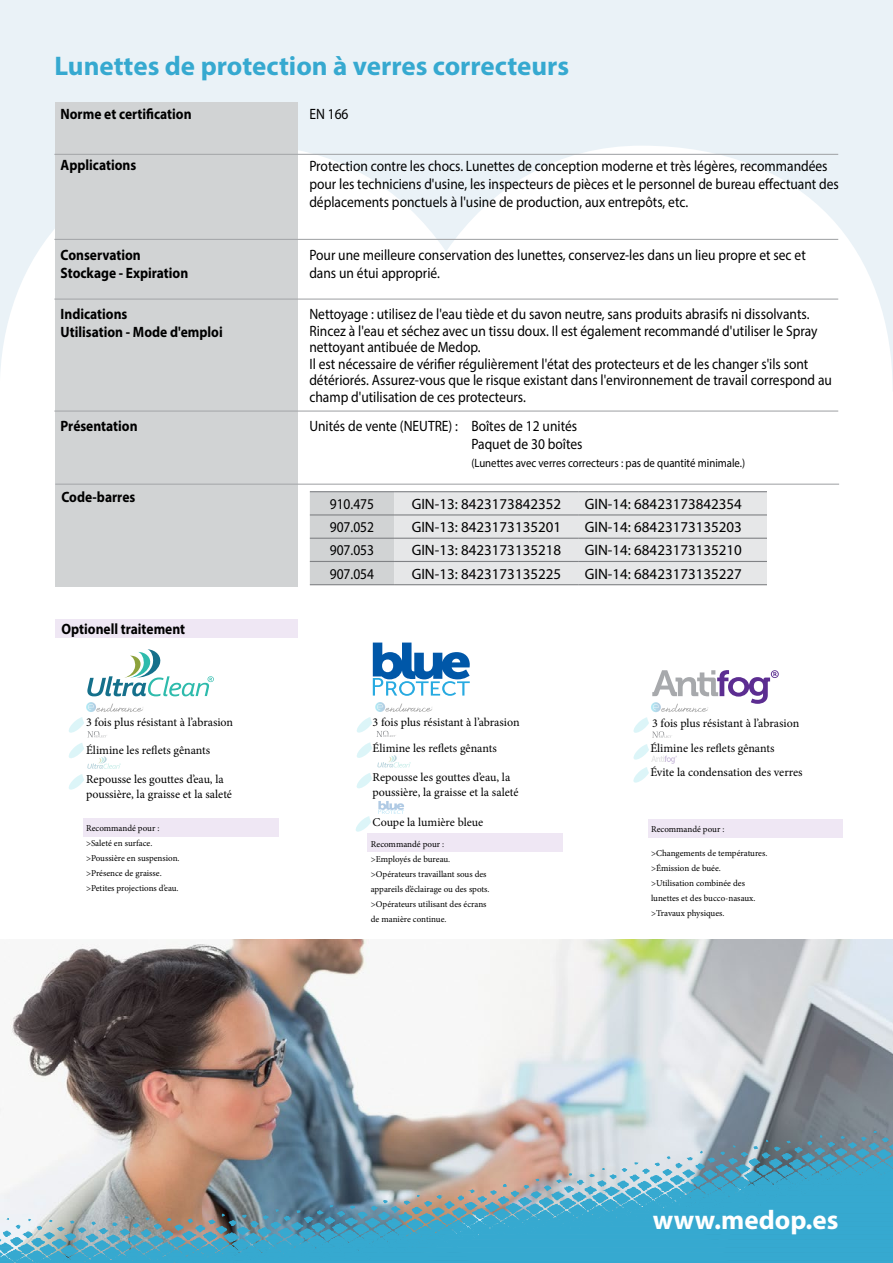
<style>
.page{position:relative;width:893px;height:1263px;background:#fff}
.page>*{position:absolute;margin:0;border:0;box-sizing:border-box;transform-origin:0 0}
.t1{font:700 27px "Myriad Pro";color:#36a9d0}
.t2{font:700 27px "Myriad Pro";color:#fff}
.t3{font:15px/16.5px "Myriad Pro";color:#000;scale:.9 1}
.t4{font:15px "Myriad Pro";color:#000}
.t5{font:700 15px/18px "Myriad Pro";color:#000;scale:.9 1}
.t6{font:12px/15px "Minion Pro";color:#000}
.t7{font:12px "Myriad Pro";color:#000;scale:.9 1}
.t8{font:9px/15px "Minion Pro";color:#000}
</style>
<div class="page">
<img style="left:0;top:940px;width:893px;height:191px">
<img style="left:0;top:1131px;width:893px;height:132px">
<svg style="left:0;top:0;width:893px;height:383px;fill:#eaf2f7"></svg>
<div style="left:55px;top:102px;width:243px;height:485px;background:#d1d3d4"></div>
<hr style="left:54px;top:154px;width:784px;height:1px;background:#a7a9ac">
<hr style="left:54px;top:239px;width:784px;height:1px;background:#a7a9ac">
<hr style="left:54px;top:298px;width:784px;height:2px;background:#a7a9ac">
<hr style="left:54px;top:410px;width:784px;height:2px;background:#a7a9ac">
<hr style="left:55px;top:484px;width:784px;height:1px;background:#a7a9ac">
<svg style="left:310px;top:492px;width:457px;height:92px;background:#e0e1e2"></svg>
<hr style="left:310px;top:491px;width:84px;height:1px;background:#808285">
<hr style="left:394px;top:491px;width:185px;height:1px;background:#808285">
<hr style="left:579px;top:491px;width:188px;height:1px;background:#808285">
<hr style="left:310px;top:514px;width:84px;height:1px;background:#808285">
<hr style="left:394px;top:514px;width:185px;height:1px;background:#808285">
<hr style="left:579px;top:514px;width:188px;height:1px;background:#808285">
<hr style="left:310px;top:538px;width:84px;height:1px;background:#808285">
<hr style="left:394px;top:538px;width:185px;height:1px;background:#808285">
<hr style="left:579px;top:538px;width:188px;height:1px;background:#808285">
<hr style="left:310px;top:561px;width:84px;height:1px;background:#808285">
<hr style="left:394px;top:561px;width:185px;height:1px;background:#808285">
<hr style="left:579px;top:561px;width:188px;height:1px;background:#808285">
<hr style="left:310px;top:584px;width:84px;height:1px;background:#808285">
<hr style="left:394px;top:584px;width:185px;height:1px;background:#808285">
<hr style="left:579px;top:584px;width:188px;height:1px;background:#808285">
<div style="left:55px;top:619px;width:243px;height:19px;background:#efe7f4"></div>
<div style="left:648px;top:819px;width:194px;height:18px;background:#efe7f4"></div>
<div style="left:83px;top:818px;width:195px;height:19px;background:#efe7f4"></div>
<div style="left:367px;top:833px;width:195px;height:19px;background:#efe7f4"></div>
<svg style="left:87px;top:649px;width:127px;height:47px"></svg>
<svg style="left:373px;top:642px;width:97px;height:54px"></svg>
<svg style="left:69px;top:702px;width:74px;height:88px"></svg>
<svg style="left:356px;top:702px;width:76px;height:87px"></svg>
<svg style="left:355px;top:801px;width:49px;height:31px"></svg>
<svg style="left:633px;top:670px;width:146px;height:113px"></svg>
<h1 class="t1" style="left:54px;top:48px;width:516px">Lunettes de protection à verres correcteurs</h1>
<p class="t5" style="left:61px;top:105px;width:147px">Norme et certification</p>
<p class="t5" style="left:61px;top:156px;width:86px">Applications</p>
<p class="t5" style="left:61px;top:245px;width:143px">Conservation<br>Stockage - Expiration</p>
<p class="t5" style="left:61px;top:305px;width:182px">Indications<br>Utilisation - Mode d'emploi</p>
<p class="t5" style="left:61px;top:417px;width:87px">Présentation</p>
<p class="t5" style="left:61px;top:488px;width:84px">Code-barres</p>
<p class="t5" style="left:61px;top:620px;width:139px">Optionell traitement</p>
<p class="t6" style="left:86px;top:715px;width:149px">3 fois plus résistant à l’abrasion</p>
<p class="t6" style="left:86px;top:742px;width:126px">Élimine les reflets gênants</p>
<p class="t6" style="left:86px;top:771px;width:147px">Repousse les gouttes d’eau, la poussière, la graisse et la saleté</p>
<p class="t3" style="left:309px;top:106px;width:45px">EN 166</p>
<p class="t3" style="left:309px;top:157px;width:590px;line-height:18px">Protection contre les chocs. Lunettes de conception moderne et très légères, recommandées pour les techniciens d'usine, les inspecteurs de pièces et le personnel de bureau effectuant des déplacements ponctuels à l'usine de production, aux entrepôts, etc.</p>
<p class="t3" style="left:309px;top:245px;width:553px;line-height:18px">Pour une meilleure conservation des lunettes, conservez-les dans un lieu propre et sec et dans un étui approprié.</p>
<p class="t3" style="left:309px;top:306px;width:582px">Nettoyage : utilisez de l'eau tiède et du savon neutre, sans produits abrasifs ni dissolvants.<br>Rincez à l'eau et séchez avec un tissu doux. Il est également recommandé d'utiliser le Spray nettoyant antibuée de Medop.<br>Il est nécessaire de vérifier régulièrement l'état des protecteurs et de les changer s'ils sont détériorés. Assurez-vous que le risque existant dans l'environnement de travail correspond au champ d'utilisation de ces protecteurs.</p>
<p class="t3" style="left:471px;top:417px;width:125px;line-height:18px;text-indent:-162px">Unités de vente (NEUTRE) : Boîtes de 12 unités<br>Paquet de 30 boîtes</p>
<p class="t7" style="left:471px;top:456px;width:306px">(Lunettes avec verres correcteurs : pas de quantité minimale.)</p>
<p class="t3" style="left:330px;top:495px;width:51px">910.475</p>
<p class="t4" style="left:412px;top:495px;width:151px">GIN-13: 8423173842352</p>
<p class="t4" style="left:585px;top:495px;width:159px">GIN-14: 68423173842354</p>
<p class="t3" style="left:330px;top:519px;width:51px">907.052</p>
<p class="t4" style="left:412px;top:518px;width:151px">GIN-13: 8423173135201</p>
<p class="t4" style="left:585px;top:518px;width:159px">GIN-14: 68423173135203</p>
<p class="t3" style="left:330px;top:542px;width:51px">907.053</p>
<p class="t4" style="left:412px;top:541px;width:151px">GIN-13: 8423173135218</p>
<p class="t4" style="left:585px;top:541px;width:159px">GIN-14: 68423173135210</p>
<p class="t3" style="left:330px;top:565px;width:51px">907.054</p>
<p class="t4" style="left:412px;top:564px;width:151px">GIN-13: 8423173135225</p>
<p class="t4" style="left:585px;top:564px;width:159px">GIN-14: 68423173135227</p>
<p class="t6" style="left:373px;top:709px;width:149px;line-height:26.2px">3 fois plus résistant à l’abrasion<br>Élimine les reflets gênants</p>
<p class="t6" style="left:373px;top:770px;width:147px">Repousse les gouttes d’eau, la poussière, la graisse et la saleté</p>
<p class="t6" style="left:650px;top:710px;width:150px;line-height:25.2px">3 fois plus résistant à l’abrasion<br>Élimine les reflets gênants</p>
<p class="t6" style="left:650px;top:764px;width:154px">Évite la condensation des verres</p>
<p class="t6" style="left:373px;top:814px;width:112px">Coupe la lumière bleue</p>
<p class="t8" style="left:86px;top:820px;width:95px">Recommandé pour : &gt;Saleté en surface. &gt;Poussière en suspension. &gt;Présence de graisse. &gt;Petites projections d’eau.</p>
<p class="t8" style="left:651px;top:821px;width:75px">Recommandé pour :</p>
<p class="t8" style="left:371px;top:836px;width:120px">Recommandé pour :<br>&gt;Employés de bureau. &gt;Opérateurs travaillant sous des appareils d’éclairage ou des spots. &gt;Opérateurs utilisant des écrans de manière continue.</p>
<p class="t8" style="left:651px;top:845px;width:118px">&gt;Changements de températures. &gt;Émission de buée.<br>&gt;Utilisation combinée des lunettes et des bucco-nasaux. &gt;Travaux physiques.</p>
<h1 class="t2" style="left:653px;top:1202px;width:187px">www.medop.es</h1>
</div>
